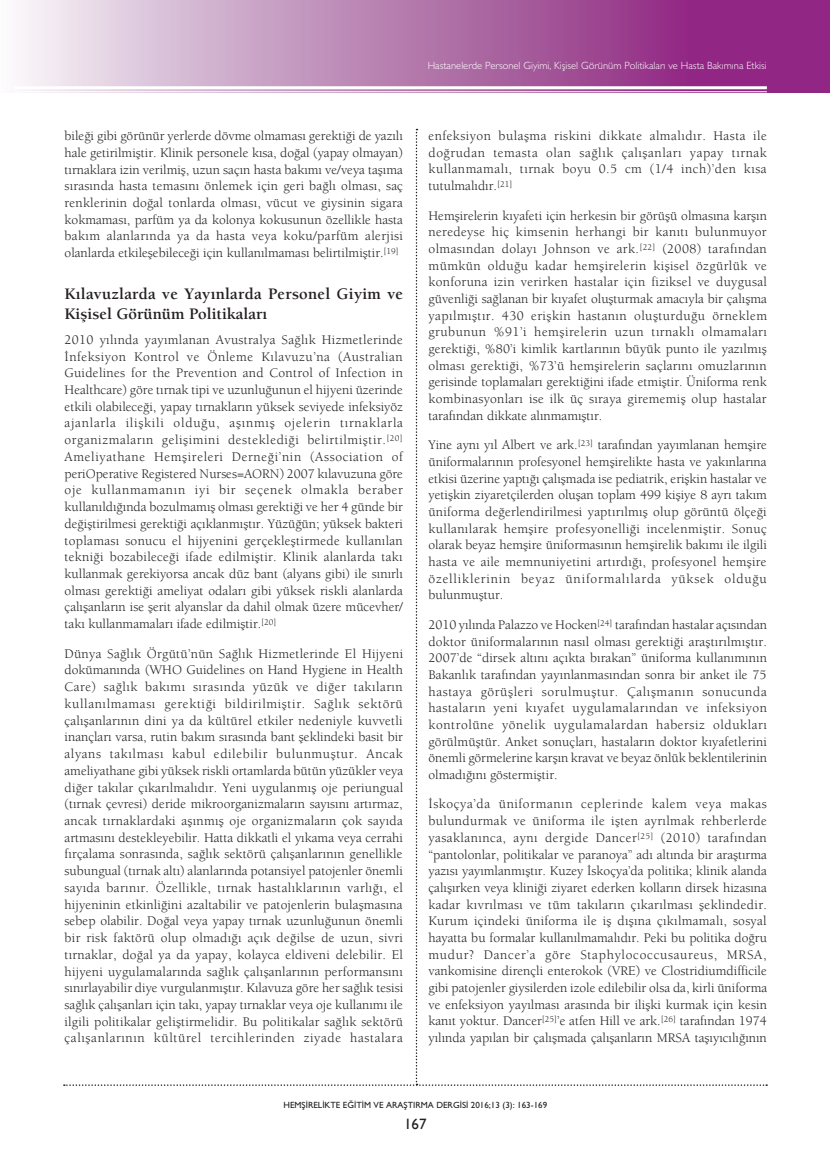
<style>
.page{position:relative;width:830px;height:1149px;background:#fff}
.page>*{position:absolute;margin:0;border:0;box-sizing:border-box;transform-origin:0 0}
.t1{font:16.5px/20px "Berkeley Bold Tr";letter-spacing:.015em;color:#231f20}
.t2{font:15px "Gill Sans";color:#231f20}
.t3{font:13.5px/16.6px "Berkeley Book Tr";color:#231f20;text-align:justify}
.t4{font:10.5px "Gill Sans Light Tr";color:#fff}
.t5{font:9px "Gill Sans Normal Tr";color:#231f20}
</style>
<div class="page">
<svg style="left:23px;top:0;width:806px;height:92px;background:#b679af"></svg>
<hr style="left:14px;top:86px;width:752px;height:3px;background:#fff">
<hr style="left:14px;top:91px;width:752px;height:1px;background:#fff">
<p class="t3" style="left:65px;top:127px;width:340px">bileği gibi görünür yerlerde dövme olmaması gerektiği de yazılı hale getirilmiştir. Klinik personele kısa, doğal (yapay olmayan) tırnaklara izin verilmiş, uzun saçın hasta bakımı ve/veya taşıma sırasında hasta temasını önlemek için geri bağlı olması, saç renklerinin doğal tonlarda olması, vücut ve giysinin sigara kokmaması, parfüm ya da kolonya kokusunun özellikle hasta bakım alanlarında ya da hasta veya koku/parfüm alerjisi olanlarda etkileşebileceği için kullanılmaması belirtilmiştir.<sup>[19]</sup></p>
<p class="t1" style="left:65px;top:283px;width:340px">Kılavuzlarda ve Yayınlarda Personel Giyim ve<br>Kişisel Görünüm Politikaları</p>
<p class="t3" style="left:65px;top:331px;width:340px">2010 yılında yayımlanan Avustralya Sağlık Hizmetlerinde İnfeksiyon Kontrol ve Önleme Kılavuzu’na (Australian Guidelines for the Prevention and Control of Infection in Healthcare) göre tırnak tipi ve uzunluğunun el hijyeni üzerinde etkili olabileceği, yapay tırnakların yüksek seviyede infeksiyöz ajanlarla ilişkili olduğu, aşınmış ojelerin tırnaklarla organizmaların gelişimini desteklediği belirtilmiştir.<sup>[20] </sup>Ameliyathane Hemşireleri Derneği’nin (Association of periOperative Registered Nurses=AORN) 2007 kılavuzuna göre oje kullanmamanın iyi bir seçenek olmakla beraber kullanıldığında bozulmamış olması gerektiği ve her 4 günde bir değiştirilmesi gerektiği açıklanmıştır. Yüzüğün; yüksek bakteri toplaması sonucu el hijyenini gerçekleştirmede kullanılan tekniği bozabileceği ifade edilmiştir. Klinik alanlarda takı kullanmak gerekiyorsa ancak düz bant (alyans gibi) ile sınırlı olması gerektiği ameliyat odaları gibi yüksek riskli alanlarda çalışanların ise şerit alyanslar da dahil olmak üzere mücevher/ takı kullanmamaları ifade edilmiştir.<sup>[20]</sup></p>
<p class="t3" style="left:65px;top:644px;width:340px">Dünya Sağlık Örgütü’nün Sağlık Hizmetlerinde El Hijyeni dokümanında (WHO Guidelines on Hand Hygiene in Health Care) sağlık bakımı sırasında yüzük ve diğer takıların kullanılmaması gerektiği bildirilmiştir. Sağlık sektörü çalışanlarının dini ya da kültürel etkiler nedeniyle kuvvetli inançları varsa, rutin bakım sırasında bant şeklindeki basit bir alyans takılması kabul edilebilir bulunmuştur. Ancak ameliyathane gibi yüksek riskli ortamlarda bütün yüzükler veya diğer takılar çıkarılmalıdır. Yeni uygulanmış oje periungual (tırnak çevresi) deride mikroorganizmaların sayısını artırmaz, ancak tırnaklardaki aşınmış oje organizmaların çok sayıda artmasını destekleyebilir. Hatta dikkatli el yıkama veya cerrahi fırçalama sonrasında, sağlık sektörü çalışanlarının genellikle subungual (tırnak altı) alanlarında potansiyel patojenler önemli sayıda barınır. Özellikle, tırnak hastalıklarının varlığı, el hijyeninin etkinliğini azaltabilir ve patojenlerin bulaşmasına sebep olabilir. Doğal veya yapay tırnak uzunluğunun önemli bir risk faktörü olup olmadığı açık değilse de uzun, sivri tırnaklar, doğal ya da yapay, kolayca eldiveni delebilir. El hijyeni uygulamalarında sağlık çalışanlarının performansını sınırlayabilir diye vurgulanmıştır. Kılavuza göre her sağlık tesisi sağlık çalışanları için takı, yapay tırnaklar veya oje kullanımı ile ilgili politikalar geliştirmelidir. Bu politikalar sağlık sektörü çalışanlarının kültürel tercihlerinden ziyade hastalara</p>
<p class="t4" style="left:427px;top:60px;width:340px">Hastanelerde Personel Giyimi, Kişisel Görünüm Politikaları ve Hasta Bakımına Etkisi</p>
<p class="t3" style="left:428px;top:127px;width:340px">enfeksiyon bulaşma riskini dikkate almalıdır. Hasta ile doğrudan temasta olan sağlık çalışanları yapay tırnak kullanmamalı, tırnak boyu 0.5 cm (1/4 inch)’den kısa tutulmalıdır.<sup>[21]</sup></p>
<p class="t3" style="left:428px;top:207px;width:340px">Hemşirelerin kıyafeti için herkesin bir görüşü olmasına karşın neredeyse hiç kimsenin herhangi bir kanıtı bulunmuyor olmasından dolayı Johnson ve ark.<sup>[22]</sup> (2008) tarafından mümkün olduğu kadar hemşirelerin kişisel özgürlük ve konforuna izin verirken hastalar için fiziksel ve duygusal güvenliği sağlanan bir kıyafet oluşturmak amacıyla bir çalışma yapılmıştır. 430 erişkin hastanın oluşturduğu örneklem grubunun %91’i hemşirelerin uzun tırnaklı olmamaları gerektiği, %80’i kimlik kartlarının büyük punto ile yazılmış olması gerektiği, %73’ü hemşirelerin saçlarını omuzlarının gerisinde toplamaları gerektiğini ifade etmiştir. Üniforma renk kombinasyonları ise ilk üç sıraya girememiş olup hastalar tarafından dikkate alınmamıştır.</p>
<p class="t3" style="left:428px;top:436px;width:340px">Yine aynı yıl Albert ve ark.<sup>[23]</sup> tarafından yayımlanan hemşire üniformalarının profesyonel hemşirelikte hasta ve yakınlarına etkisi üzerine yaptığı çalışmada ise pediatrik, erişkin hastalar ve yetişkin ziyaretçilerden oluşan toplam 499 kişiye 8 ayrı takım üniforma değerlendirilmesi yaptırılmış olup görüntü ölçeği kullanılarak hemşire profesyonelliği incelenmiştir. Sonuç olarak beyaz hemşire üniformasının hemşirelik bakımı ile ilgili hasta ve aile memnuniyetini artırdığı, profesyonel hemşire özelliklerinin beyaz üniformalılarda yüksek olduğu bulunmuştur.</p>
<p class="t3" style="left:428px;top:616px;width:340px">2010 yılında Palazzo ve Hocken<sup>[24]</sup> tarafından hastalar açısından doktor üniformalarının nasıl olması gerektiği araştırılmıştır.<br>2007’de “dirsek altını açıkta bırakan” üniforma kullanımının Bakanlık tarafından yayınlanmasından sonra bir anket ile 75 hastaya görüşleri sorulmuştur. Çalışmanın sonucunda hastaların yeni kıyafet uygulamalarından ve infeksiyon kontrolüne yönelik uygulamalardan habersiz oldukları görülmüştür. Anket sonuçları, hastaların doktor kıyafetlerini önemli görmelerine karşın kravat ve beyaz önlük beklentilerinin olmadığını göstermiştir.</p>
<p class="t3" style="left:428px;top:795px;width:340px">İskoçya’da üniformanın ceplerinde kalem veya makas bulundurmak ve üniforma ile işten ayrılmak rehberlerde yasaklanınca, aynı dergide Dancer<sup>[25]</sup> (2010) tarafından “pantolonlar, politikalar ve paranoya” adı altında bir araştırma yazısı yayımlanmıştır. Kuzey İskoçya’da politika; klinik alanda çalışırken veya kliniği ziyaret ederken kolların dirsek hizasına kadar kıvrılması ve tüm takıların çıkarılması şeklindedir.<br>Kurum içindeki üniforma ile iş dışına çıkılmamalı, sosyal hayatta bu formalar kullanılmamalıdır. Peki bu politika doğru mudur? Dancer’a göre Staphylococcusaureus, MRSA, vankomisine dirençli enterokok (VRE) ve Clostridiumdifficile gibi patojenler giysilerden izole edilebilir olsa da, kirli üniforma ve enfeksiyon yayılması arasında bir ilişki kurmak için kesin kanıt yoktur. Dancer<sup>[25]</sup>’e atfen Hill ve ark.<sup>[26]</sup> tarafından 1974 yılında yapılan bir çalışmada çalışanların MRSA taşıyıcılığının</p>
<p class="t5" style="left:283px;top:1099px;width:265px">HEMŞİRELİKTE EĞİTİM VE ARAŞTIRMA DERGİSİ 2016;13 (3): 163-169</p>
<p class="t2" style="left:404px;top:1114px;width:24px">167</p>
</div>
